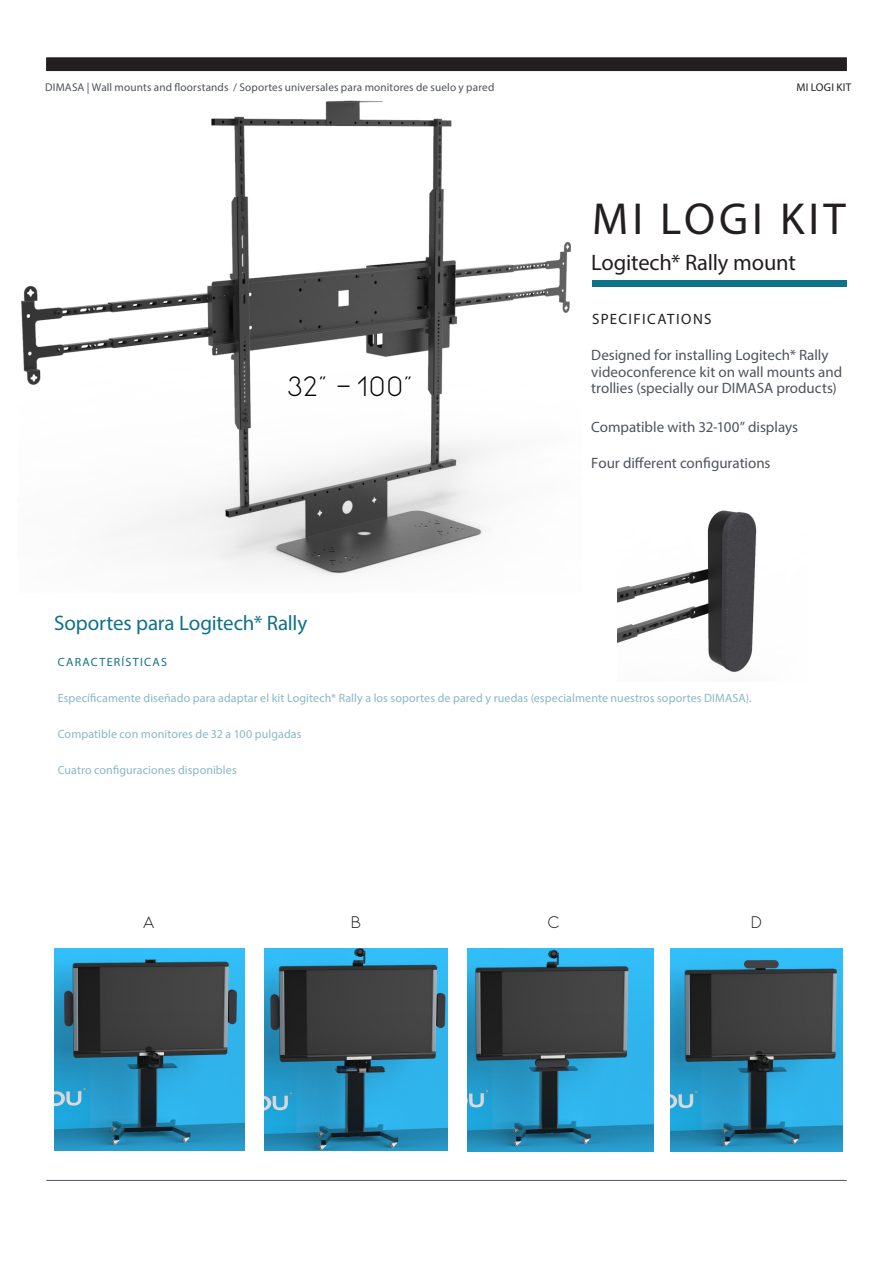
<style>
.page{position:relative;width:893px;height:1263px;background:#fff}
.page>*{position:absolute;margin:0;border:0;box-sizing:border-box;transform-origin:0 0}
.T5{font:45px "Myriad Pro";letter-spacing:.09em;color:#231f20}
.BC{font:30px "Kiona";color:#000}
.t1{font:22.5px "Myriad Pro";letter-spacing:-.01em;color:#231f20}
.C{font:21px "Myriad Pro";letter-spacing:-.005em;color:#10718a}
.t2{font:18px "Kiona";color:#231f20}
.C-2{font:15px/16.5px "Myriad Pro";color:#4f535c}
.BC-2{font:15px "Myriad Pro";letter-spacing:.09em;color:#231f20}
.C-3{font:12px "Myriad Pro";letter-spacing:.01em;color:#87b8c5}
.BC-3{font:12px "Myriad Pro";letter-spacing:.11em;color:#10718a}
.t3{font:11.25px "Myriad Pro";letter-spacing:.015em;color:#4f535c}
.C__Header{font:11.25px "Myriad Pro";letter-spacing:.015em;color:#231f20}
</style>
<div class="page">
<hr style="left:46px;top:1180px;width:801px;height:1px;background:#4f535c">
<img style="left:21px;top:100px;width:550px;height:476px">
<div style="left:46px;top:58px;width:801px;height:13px;background:#231f20"></div>
<div style="left:592px;top:280px;width:255px;height:7px;background:#10718a"></div>
<img style="left:54px;top:948px;width:191px;height:202px">
<img style="left:264px;top:948px;width:184px;height:202px">
<img style="left:467px;top:948px;width:186px;height:203px">
<img style="left:671px;top:948px;width:171px;height:203px">
<img style="left:618px;top:510px;width:139px;height:162px">
<p class="t3" style="left:45px;top:80px;width:451px">DIMASA | Wall mounts and floorstands / Soportes universales para monitores de suelo y pared</p>
<p class="BC" style="left:286px;top:369px;width:128px">32” - 100”</p>
<p class="C__Header" style="left:796px;top:80px;width:56px">MI LOGI KIT</p>
<p class="T5" style="left:592px;top:191px;width:255px">MI LOGI KIT</p>
<h2 class="t1" style="left:591px;top:249px;width:206px">Logitech* Rally mount</h2>
<p class="BC-2" style="left:592px;top:310px;width:121px">SPECIFICATIONS</p>
<p class="C-2" style="left:591px;top:346px;width:253px">Designed for installing Logitech* Rally videoconference kit on wall mounts and trollies (specially our DIMASA products)</p>
<p class="C-2" style="left:591px;top:418px;width:208px">Compatible with 32-100” displays</p>
<p class="C-2" style="left:591px;top:454px;width:181px">Four different configurations</p>
<p class="C" style="left:54px;top:610px;width:255px">Soportes para Logitech* Rally</p>
<p class="BC-3" style="left:58px;top:655px;width:111px">CARACTERÍSTICAS</p>
<p class="C-3" style="left:58px;top:691px;width:695px">Específicamente diseñado para adaptar el kit Logitech* Rally a los soportes de pared y ruedas (especialmente nuestros soportes DIMASA).</p>
<p class="C-3" style="left:58px;top:727px;width:245px">Compatible con monitores de 32 a 100 pulgadas</p>
<p class="C-3" style="left:58px;top:763px;width:181px">Cuatro configuraciones disponibles</p>
<p class="t2" style="left:143px;top:911px;width:14px">a</p>
<p class="t2" style="left:351px;top:911px;width:12px">B</p>
<p class="t2" style="left:547px;top:911px;width:14px">C</p>
<p class="t2" style="left:751px;top:911px;width:13px">D</p>
</div>
